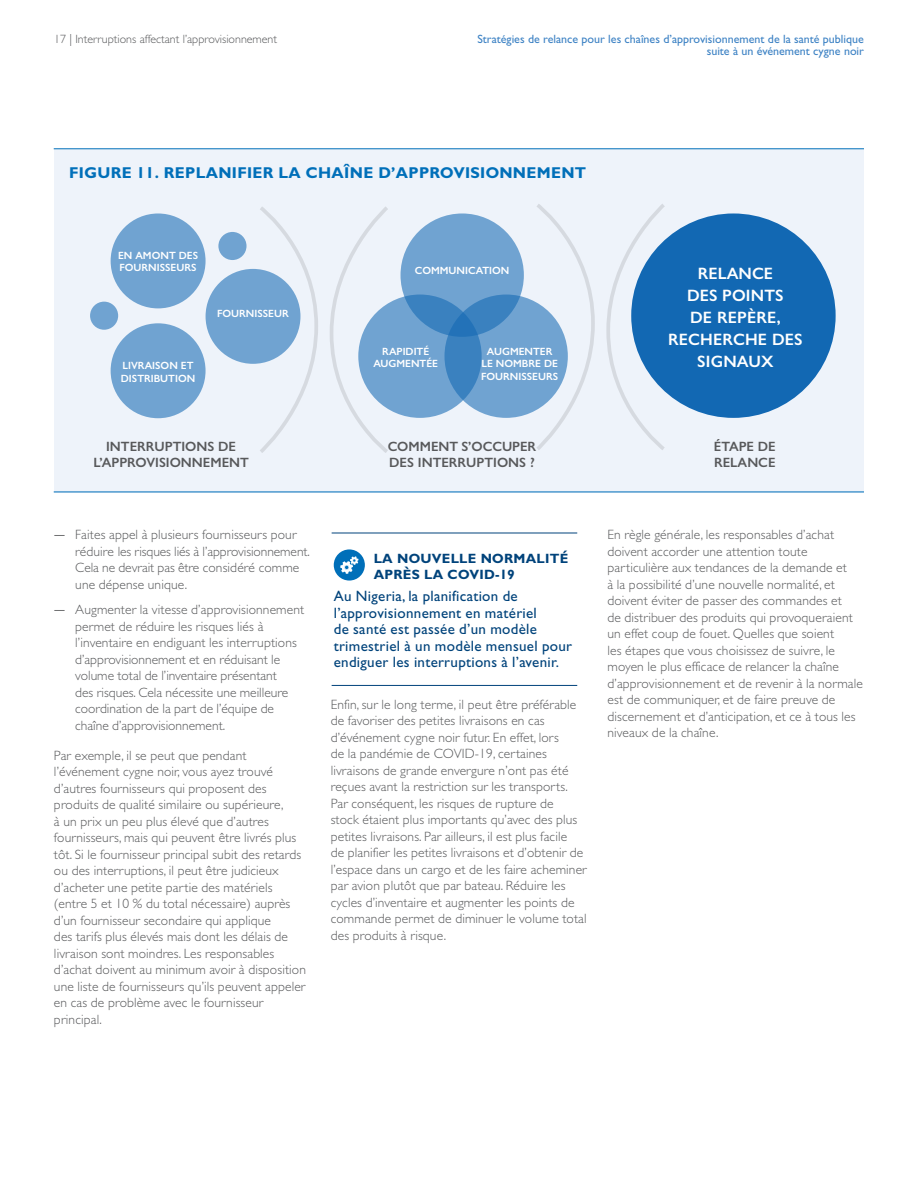
<style>
.page{position:relative;width:918px;height:1188px;background:#fff}
.page>*{position:absolute;margin:0;border:0;box-sizing:border-box;transform-origin:0 0}
.t1{font:600 16.5px/22px "Gill Sans Nova";letter-spacing:.01em;color:#fff;text-align:center}
.t2{font:700 15.75px "Gill Sans";letter-spacing:.02em;color:#006fb9}
.t3{font:15px/16.5px "Gill Sans Std";letter-spacing:.02em;color:#00437b}
.t4{font:300 13.5px/16.5px "Gill Sans Std";letter-spacing:.01em;color:#58595b}
.t5{font:600 13.5px/16.2px "Gill Sans Nova";color:#58595b}
.t6{font:700 13.5px/16.5px "Gill Sans";letter-spacing:.02em;color:#00437b}
.t7{font:12px/12.8px "Gill Sans Std";color:#3d82c4;text-align:right}
.t8{font:300 12px "Gill Sans Std";color:#58595b}
.t9{font:600 10.5px/12.6px "Gill Sans Nova";color:#fff}
.s1{font-family:"Georgia";font-weight:400}
</style>
<div class="page">
<div style="left:54px;top:149px;width:810px;height:343px;background:#eef3fa"></div>
<div style="left:111px;top:213px;width:95px;height:95px;background:#70a3d1;border-radius:50%"></div>
<div style="left:206px;top:269px;width:94px;height:95px;background:#70a3d1;border-radius:50%"></div>
<div style="left:111px;top:323px;width:95px;height:95px;background:#70a3d1;border-radius:50%"></div>
<div style="left:401px;top:213px;width:123px;height:124px;background:#70a3d1;border-radius:50%"></div>
<svg style="left:444px;top:295px;width:124px;height:123px;background:#669ccd"></svg>
<svg style="left:358px;top:295px;width:124px;height:123px;background:#5a95c9"></svg>
<div style="left:631px;top:213px;width:205px;height:205px;background:#1268b3;border-radius:50%"></div>
<div style="left:90px;top:302px;width:28px;height:28px;background:#70a3d1;border-radius:50%"></div>
<div style="left:218px;top:232px;width:29px;height:28px;background:#70a3d1;border-radius:50%"></div>
<svg style="left:257px;top:207px;width:61px;height:246px"></svg>
<svg style="left:330px;top:207px;width:61px;height:246px"></svg>
<svg style="left:534px;top:204px;width:61px;height:246px"></svg>
<svg style="left:606px;top:204px;width:61px;height:246px"></svg>
<hr style="left:332px;top:685px;width:245px;height:1px;background:#00437b">
<hr style="left:54px;top:148px;width:810px;height:1px;background:#006fb9">
<hr style="left:54px;top:492px;width:810px;height:1px;background:#006fb9">
<div style="left:334px;top:549px;width:31px;height:32px;background:#006fb9;border-radius:50%"></div>
<svg style="left:340px;top:556px;width:19px;height:18px"></svg>
<p class="t8" style="left:54px;top:32px;width:225px">17 | Interruptions affectant l’approvisionnement</p>
<p class="t7" style="left:477px;top:32px;width:388px">Stratégies de relance pour les chaînes d’approvisionnement de la santé publique suite à un événement cygne noir</p>
<p class="t2" style="left:69px;top:163px;width:519px">FIGURE 11. REPLANIFIER LA CHAÎNE D’APPROVISIONNEMENT</p>
<p class="t9" style="left:118px;top:249px;width:81px">EN AMONT DES<br>FOURNISSEURS</p>
<p class="t9" style="left:121px;top:360px;width:76px">LIVRAISON ET<br>DISTRIBUTION</p>
<p class="t9" style="left:217px;top:307px;width:73px">FOURNISSEUR</p>
<p class="t9" style="left:415px;top:264px;width:96px">COMMUNICATION</p>
<p class="t9" style="left:373px;top:345px;width:66px;text-align:center">RAPIDITÉ<br>AUGMENTÉE</p>
<p class="t9" style="left:481px;top:345px;width:79px;text-align:center">AUGMENTER<br>LE NOMBRE DE<br>FOURNISSEURS</p>
<p class="t1" style="left:668px;top:262px;width:136px">RELANCE<br>DES POINTS<br>DE REPÈRE,<br>RECHERCHE DES<br>SIGNAUX</p>
<p class="t5" style="left:93px;top:438px;width:157px;text-align:center">INTERRUPTIONS DE<br>L’APPROVISIONNEMENT</p>
<p class="t5" style="left:388px;top:438px;width:150px">COMMENT S’OCCUPER<br>DES INTERRUPTIONS ?</p>
<p class="t5" style="left:714px;top:438px;width:63px">ÉTAPE DE<br>RELANCE</p>
<p class="t4" style="left:75px;top:527px;width:236px;text-indent:-21px"><span class="s1">—</span> Faites appel à plusieurs fournisseurs pour réduire les risques liés à l’approvisionnement.<br>Cela ne devrait pas être considéré comme une dépense unique.</p>
<p class="t4" style="left:75px;top:602px;width:231px;text-indent:-21px"><span class="s1">—</span> Augmenter la vitesse d’approvisionnement permet de réduire les risques liés à l’inventaire en endiguant les interruptions d’approvisionnement et en réduisant le volume total de l’inventaire présentant<br>des risques. Cela nécessite une meilleure coordination de la part de l’équipe de chaîne d’approvisionnement.</p>
<p class="t4" style="left:54px;top:747px;width:253px">Par exemple, il se peut que pendant l’événement cygne noir, vous ayez trouvé d’autres fournisseurs qui proposent des produits de qualité similaire ou supérieure,<br>à un prix un peu plus élevé que d’autres fournisseurs, mais qui peuvent être livrés plus tôt. Si le fournisseur principal subit des retards ou des interruptions, il peut être judicieux d’acheter une petite partie des matériels (entre 5 et 10 % du total nécessaire) auprès d’un fournisseur secondaire qui applique<br>des tarifs plus élevés mais dont les délais de livraison sont moindres. Les responsables d’achat doivent au minimum avoir à disposition une liste de fournisseurs qu’ils peuvent appeler en cas de problème avec le fournisseur principal.</p>
<p class="t6" style="left:374px;top:550px;width:196px">LA NOUVELLE NORMALITÉ<br>APRÈS LA COVID-19</p>
<p class="t3" style="left:334px;top:588px;width:240px">Au Nigeria, la planification de l’approvisionnement en matériel<br>de santé est passée d’un modèle trimestriel à un modèle mensuel pour endiguer les interruptions à l’avenir.</p>
<p class="t4" style="left:331px;top:696px;width:258px">Enfin, sur le long terme, il peut être préférable de favoriser des petites livraisons en cas d’événement cygne noir futur. En effet, lors<br>de la pandémie de COVID-19, certaines livraisons de grande envergure n’ont pas été reçues avant la restriction sur les transports.<br>Par conséquent, les risques de rupture de<br>stock étaient plus importants qu’avec des plus petites livraisons. Par ailleurs, il est plus facile<br>de planifier les petites livraisons et d’obtenir de l’espace dans un cargo et de les faire acheminer par avion plutôt que par bateau. Réduire les cycles d’inventaire et augmenter les points de commande permet de diminuer le volume total des produits à risque.</p>
<p class="t4" style="left:607px;top:527px;width:257px">En règle générale, les responsables d’achat doivent accorder une attention toute particulière aux tendances de la demande et<br>à la possibilité d’une nouvelle normalité, et doivent éviter de passer des commandes et<br>de distribuer des produits qui provoqueraient un effet coup de fouet. Quelles que soient<br>les étapes que vous choisissez de suivre, le moyen le plus efficace de relancer la chaîne d’approvisionnement et de revenir à la normale est de communiquer, et de faire preuve de discernement et d’anticipation, et ce à tous les niveaux de la chaîne.</p>
</div>
